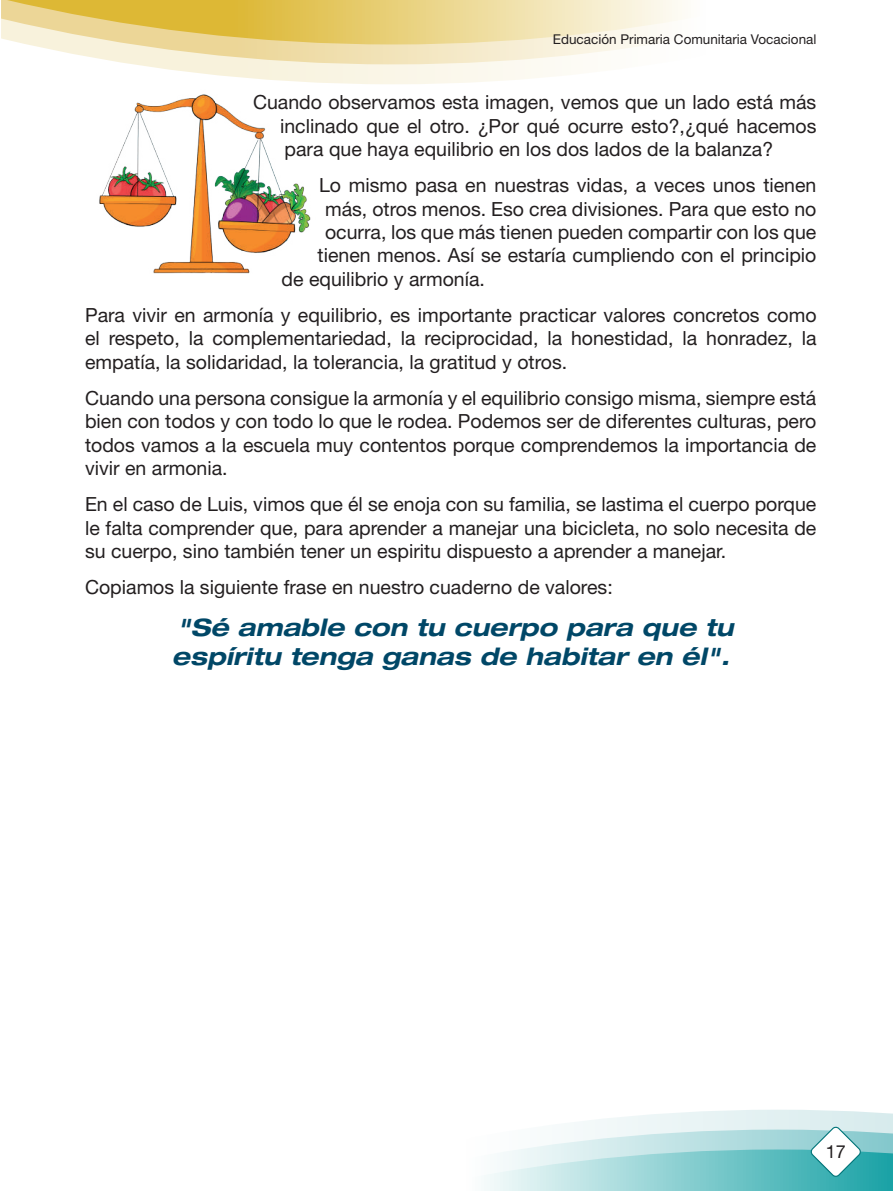
<style>
.page{position:relative;width:893px;height:1191px;background:#fff}
.page>*{position:absolute;margin:0;border:0;box-sizing:border-box;transform-origin:0 0}
.t1{font:italic 700 expanded 24px/28.8px "Helvetica Neue LT Std";color:#004767}
.t2{font:19.5px/23.4px "Helvetica Neue LT Std";color:#231f20;text-align:justify}
.t3{font:18px "Helvetica Neue LT Std";color:#231f20}
.t4{font:13.5px "Helvetica Neue LT Std";color:#231f20}
</style>
<div class="page">
<svg style="left:484px;top:1110px;width:409px;height:81px"></svg>
<svg style="left:318px;top:64px;width:253px;height:20px;fill:#fbf7eb"></svg>
<svg style="left:26px;top:44px;width:625px;height:20px"></svg>
<svg style="left:1px;top:0;width:681px;height:44px"></svg>
<img style="left:85px;top:54px;width:233px;height:220px">
<p class="t4" style="left:553px;top:31px;width:265px">Educación Primaria Comunitaria Vocacional</p>
<p class="t2" style="left:280px;top:90px;width:538px;text-indent:-27px">Cuando observamos esta imagen, vemos que un lado está más inclinado que el otro. ¿Por qué ocurre esto?,¿qué hacemos para que haya equilibrio en los dos lados de la balanza?</p>
<p class="t2" style="left:319px;top:173px;width:499px">Lo mismo pasa en nuestras vidas, a veces unos tienen</p>
<p class="t2" style="left:325px;top:197px;width:493px">más, otros menos. Eso crea divisiones. Para que esto no</p>
<p class="t2" style="left:325px;top:220px;width:493px">ocurra, los que más tienen pueden compartir con los que</p>
<p class="t2" style="left:318px;top:243px;width:500px">tienen menos. Así se estaría cumpliendo con el principio</p>
<p class="t2" style="left:282px;top:267px;width:205px">de equilibrio y armonía.</p>
<p class="t2" style="left:85px;top:303px;width:733px">Para vivir en armonía y equilibrio, es importante practicar valores concretos como el respeto, la complementariedad, la reciprocidad, la honestidad, la honradez, la empatía, la solidaridad, la tolerancia, la gratitud y otros.</p>
<p class="t2" style="left:85px;top:386px;width:733px">Cuando una persona consigue la armonía y el equilibrio consigo misma, siempre está bien con todos y con todo lo que le rodea. Podemos ser de diferentes culturas, pero todos vamos a la escuela muy contentos porque comprendemos la importancia de vivir en armonia.</p>
<p class="t2" style="left:85px;top:492px;width:733px">En el caso de Luis, vimos que él se enoja con su familia, se lastima el cuerpo porque le falta comprender que, para aprender a manejar una bicicleta, no solo necesita de su cuerpo, sino también tener un espiritu dispuesto a aprender a manejar.</p>
<p class="t2" style="left:85px;top:575px;width:529px">Copiamos la siguiente frase en nuestro cuaderno de valores:</p>
<p class="t1" style="left:172px;top:613px;width:563px">"Sé amable con tu cuerpo para que tu espíritu tenga ganas de habitar en él".</p>
<p class="t3" style="left:826px;top:1141px;width:22px">17</p>
</div>
